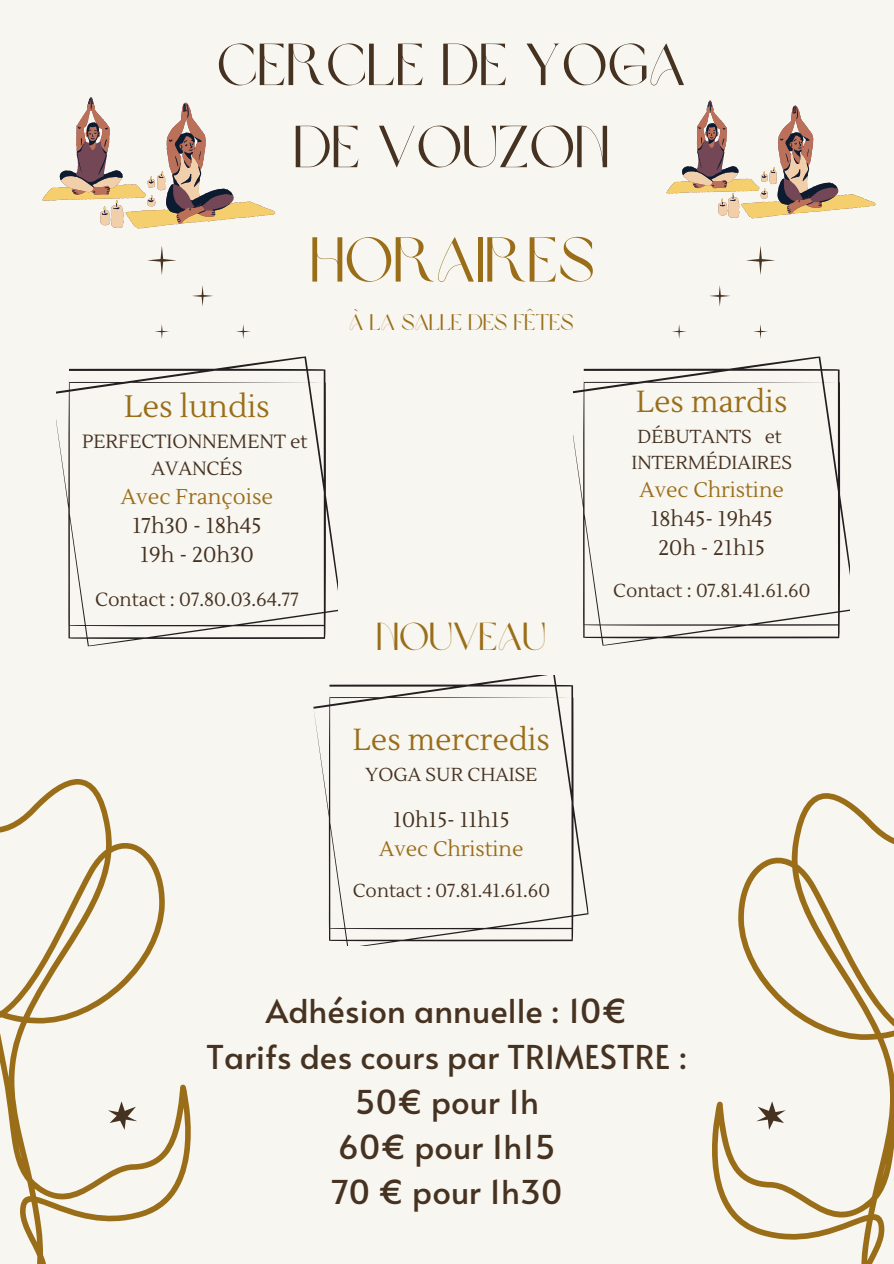
<style>
.page{position:relative;width:894px;height:1264px;background:#fff}
.page>*{position:absolute;margin:0;border:0;box-sizing:border-box;transform-origin:0 0}
.t1{font:62.7px "Brown Sugar";color:#9a6e19}
.t2{font:58.65px/82.1px "Brown Sugar";color:#463221;text-align:center}
.t3{font:38.7px "Brown Sugar";color:#9a6e19}
.t4{font:32.85px/45px "Alata";color:#463221;text-align:center}
.t5{font:30.9px "Lustria";color:#9a6e19}
.t6{font:30.3px "Lustria";color:#9a6e19}
.t7{font:22.5px "Brown Sugar";color:#9a6e19}
.t8{font:21.45px/29.1px "Lustria";color:#463221;text-align:center}
.t9{font:21.15px/28.7px "Lustria";color:#463221;text-align:center}
.t10{font:21.15px/28.5px "Lustria";color:#9a6e19;text-align:center}
.t11{font:19.05px/26.5px "Lustria";color:#463221;text-align:center}
.t12{font:18.75px/26.1px "Lustria";color:#463221;text-align:center}
.s1{color:#9a6e19}
.s2{color:#463221}
</style>
<div class="page">
<div style="left:0;top:0;width:893px;height:1263px;background:#f8f6f1"></div>
<svg style="left:712px;top:793px;width:181px;height:470px"></svg>
<svg style="left:147px;top:246px;width:29px;height:29px"></svg>
<svg style="left:192px;top:285px;width:21px;height:21px"></svg>
<svg style="left:236px;top:324px;width:14px;height:15px"></svg>
<svg style="left:155px;top:324px;width:14px;height:15px"></svg>
<svg style="left:746px;top:246px;width:29px;height:29px"></svg>
<svg style="left:709px;top:285px;width:21px;height:21px"></svg>
<svg style="left:672px;top:324px;width:14px;height:15px"></svg>
<svg style="left:753px;top:324px;width:14px;height:15px"></svg>
<svg style="left:0;top:779px;width:191px;height:484px"></svg>
<svg style="left:108px;top:1101px;width:29px;height:28px"></svg>
<svg style="left:756px;top:1101px;width:29px;height:28px"></svg>
<svg style="left:42px;top:97px;width:233px;height:131px"></svg>
<svg style="left:666px;top:100px;width:209px;height:118px"></svg>
<svg style="left:57px;top:356px;width:280px;height:290px"></svg>
<svg style="left:573px;top:356px;width:276px;height:290px"></svg>
<svg style="left:313px;top:675px;width:276px;height:270px"></svg>
<p class="t2" style="left:217px;top:29px;width:470px">CERCLE DE YOGA<br>DE VOUZON</p>
<h1 class="t1" style="left:310px;top:234px;width:286px">HORAIRES</h1>
<h1 class="t7" style="left:349px;top:313px;width:226px">À LA SALLE DES FÊTES</h1>
<h4 class="t5" style="left:124px;top:388px;width:147px">Les lundis</h4>
<h4 class="t11" style="left:82px;top:429px;width:227px">PERFECTIONNEMENT et<br>AVANCÉS</h4>
<h4 class="t8" style="left:121px;top:483px;width:154px"><span class="s1">Avec Françoise<br></span>17h30 - 18h45<br>19h - 20h30</h4>
<p class="t11" style="left:95px;top:586px;width:205px">Contact : 07.80.03.64.77</p>
<h5 class="t3" style="left:376px;top:620px;width:171px">NOUVEAU</h5>
<p class="t6" style="left:636px;top:383px;width:153px">Les mardis</p>
<p class="t12" style="left:631px;top:423px;width:162px">DÉBUTANTS et<br>INTERMÉDIAIRES</p>
<p class="t9" style="left:639px;top:476px;width:146px"><span class="s1">Avec Christine<br></span>18h45- 19h45<br>20h - 21h15</p>
<p class="t12" style="left:613px;top:578px;width:198px">Contact : 07.81.41.61.60</p>
<h5 class="t6" style="left:353px;top:721px;width:198px">Les mercredis</h5>
<h5 class="t12" style="left:365px;top:762px;width:174px">YOGA SUR CHAISE</h5>
<p class="t10" style="left:379px;top:806px;width:146px"><span class="s2">10h15- 11h15<br></span>Avec Christine</p>
<h5 class="t12" style="left:353px;top:878px;width:199px">Contact : 07.81.41.61.60</h5>
<p class="t4" style="left:206px;top:987px;width:482px">Adhésion annuelle : 10€<br>Tarifs des cours par TRIMESTRE :<br>50€ pour 1h<br>60€ pour 1h15<br>70 € pour 1h30</p>
</div>
